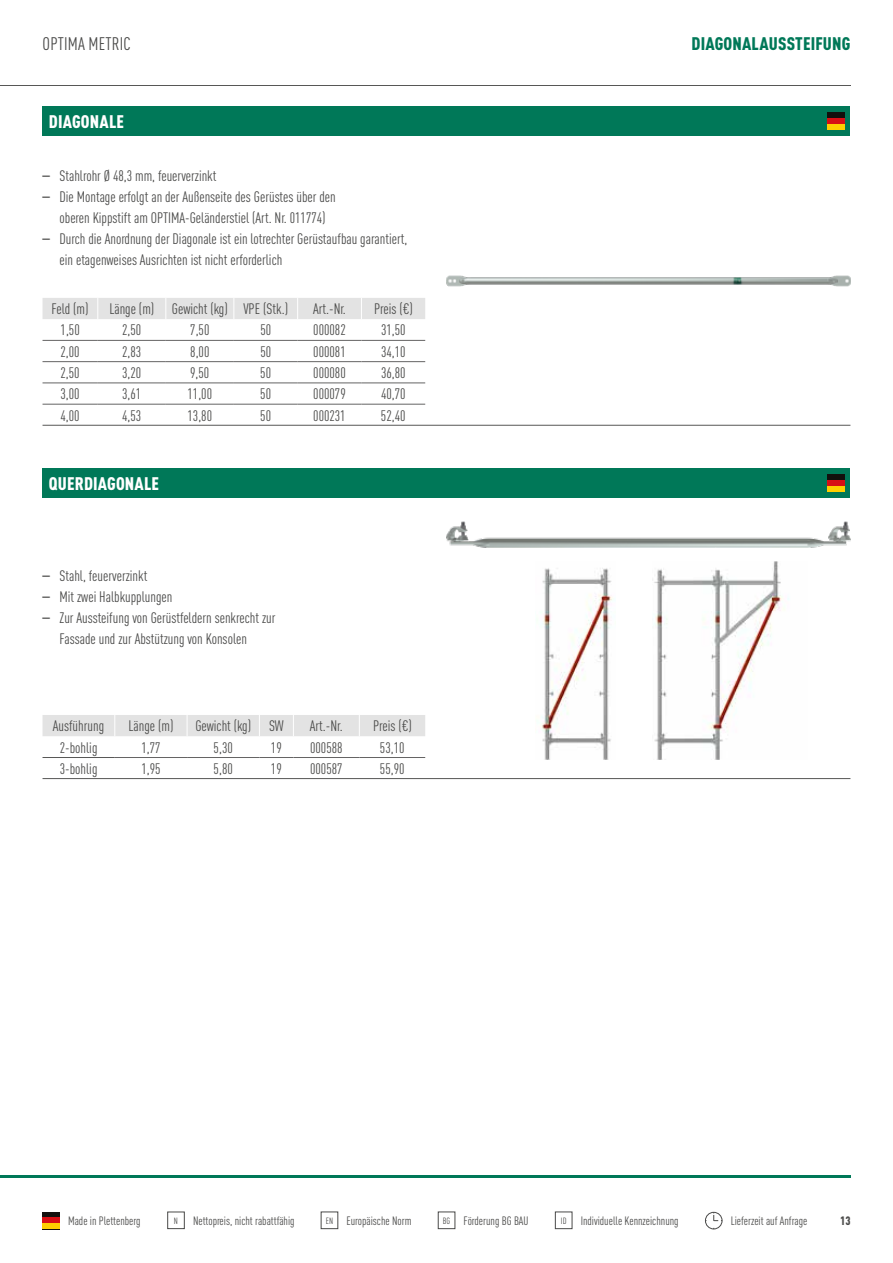
<style>
.page{position:relative;width:893px;height:1263px;background:#fff}
.page>*{position:absolute;margin:0;border:0;box-sizing:border-box;transform-origin:0 0}
.t1{font:900 condensed 18px "DIN Pro";letter-spacing:.01em;color:#fff}
.t2{font:900 condensed 18px "DIN Pro";letter-spacing:.01em;color:#007858}
.t3{font:condensed 18px "DIN Pro";letter-spacing:.01em;color:#4a4a49}
.t4{font:condensed 15px/21px "DIN Pro";color:#4a4a49}
.t5{font:condensed 12px "DIN Pro";color:#4a4a49}
.t6{font:900 condensed 12px "DIN Pro";color:#4a4a49}
.s1{font-family:"Helvetica"}
.s2{font-size:9px}
</style>
<div class="page">
<hr style="left:0;top:1176px;width:850px;height:2px;background:#007858">
<hr style="left:0;top:85px;width:850px;height:1px;background:#575756">
<div style="left:438px;top:1212px;width:17px;height:17px;border:1px solid #4a4a49"></div>
<div style="left:321px;top:1212px;width:17px;height:17px;border:1px solid #4a4a49"></div>
<div style="left:705px;top:1212px;width:17px;height:17px;border:1px solid #4a4a49;border-radius:50%"></div>
<svg style="left:713px;top:1212px;width:9px;height:9px"></svg>
<div style="left:555px;top:1212px;width:17px;height:17px;border:1px solid #4a4a49"></div>
<div style="left:167px;top:1212px;width:17px;height:17px;border:1px solid #4a4a49"></div>
<svg style="left:43px;top:1212px;width:17px;height:6px"></svg>
<div style="left:43px;top:1218px;width:17px;height:11px;background:#d70f15"></div>
<div style="left:43px;top:1223px;width:17px;height:6px;background:#fecf00"></div>
<div style="left:43px;top:106px;width:807px;height:30px;background:#007858"></div>
<hr style="left:43px;top:425px;width:807px;height:1px;background:#575756">
<div style="left:43px;top:298px;width:382px;height:21px;background:#e3e3e3"></div>
<hr style="left:43px;top:340px;width:55px;height:1px;background:#646363">
<hr style="left:98px;top:340px;width:68px;height:1px;background:#646363">
<hr style="left:166px;top:340px;width:68px;height:1px;background:#646363">
<hr style="left:234px;top:340px;width:64px;height:1px;background:#646363">
<hr style="left:298px;top:340px;width:63px;height:1px;background:#646363">
<hr style="left:43px;top:361px;width:55px;height:1px;background:#646363">
<hr style="left:98px;top:361px;width:68px;height:1px;background:#646363">
<hr style="left:166px;top:361px;width:68px;height:1px;background:#646363">
<hr style="left:234px;top:361px;width:64px;height:1px;background:#646363">
<hr style="left:298px;top:361px;width:63px;height:1px;background:#646363">
<hr style="left:361px;top:361px;width:64px;height:1px;background:#646363">
<hr style="left:43px;top:383px;width:55px;height:1px;background:#646363">
<hr style="left:98px;top:383px;width:68px;height:1px;background:#646363">
<hr style="left:166px;top:383px;width:68px;height:1px;background:#646363">
<hr style="left:234px;top:383px;width:64px;height:1px;background:#646363">
<hr style="left:298px;top:383px;width:63px;height:1px;background:#646363">
<hr style="left:361px;top:383px;width:64px;height:1px;background:#646363">
<hr style="left:43px;top:404px;width:55px;height:1px;background:#646363">
<hr style="left:98px;top:404px;width:68px;height:1px;background:#646363">
<hr style="left:166px;top:404px;width:68px;height:1px;background:#646363">
<hr style="left:234px;top:404px;width:64px;height:1px;background:#646363">
<hr style="left:298px;top:404px;width:63px;height:1px;background:#646363">
<hr style="left:361px;top:404px;width:64px;height:1px;background:#646363">
<hr style="left:361px;top:340px;width:64px;height:1px;background:#646363">
<img style="left:446px;top:276px;width:404px;height:10px">
<div style="left:827px;top:113px;width:17px;height:17px;background:#12100d"></div>
<div style="left:827px;top:118px;width:17px;height:12px;background:#d70f15"></div>
<div style="left:827px;top:124px;width:17px;height:6px;background:#fecf00"></div>
<div style="left:43px;top:468px;width:807px;height:30px;background:#007858"></div>
<hr style="left:43px;top:778px;width:807px;height:1px;background:#575756">
<div style="left:43px;top:715px;width:382px;height:21px;background:#e3e3e3"></div>
<hr style="left:43px;top:757px;width:72px;height:1px;background:#575756">
<hr style="left:115px;top:757px;width:72px;height:1px;background:#646363">
<hr style="left:187px;top:757px;width:72px;height:1px;background:#646363">
<hr style="left:259px;top:757px;width:34px;height:1px;background:#646363">
<hr style="left:293px;top:757px;width:66px;height:1px;background:#646363">
<hr style="left:359px;top:757px;width:66px;height:1px;background:#646363">
<img style="left:446px;top:522px;width:404px;height:25px">
<svg style="left:827px;top:475px;width:17px;height:6px"></svg>
<div style="left:827px;top:481px;width:17px;height:11px;background:#d70f15"></div>
<div style="left:827px;top:486px;width:17px;height:6px;background:#fecf00"></div>
<img style="left:541px;top:568px;width:72px;height:192px">
<img style="left:652px;top:561px;width:137px;height:199px">
<p class="t3" style="left:43px;top:31px;width:90px">OPTIMA METRIC</p>
<p class="t2" style="left:691px;top:30px;width:160px">DIAGONALAUSSTEIFUNG</p>
<p class="t1" style="left:49px;top:108px;width:77px">DIAGONALE</p>
<p class="t4" style="left:43px;top:164px;width:175px"><span class="s1">–</span> Stahlrohr Ø 48,3 mm, feuerverzinkt</p>
<p class="t4" style="left:43px;top:185px;width:295px;text-align:center"><span class="s1">–</span> Die Montage erfolgt an der Außenseite des Gerüstes über den oberen Kippstift am OPTIMA-Geländerstiel (Art. Nr. 011774)</p>
<p class="t4" style="left:60px;top:227px;width:349px;text-indent:-17px"><span class="s1">–</span> Durch die Anordnung der Diagonale ist ein lotrechter Gerüstaufbau garantiert, ein etagenweises Ausrichten ist nicht erforderlich</p>
<p class="t4" style="left:51px;top:297px;width:39px">Feld (m)</p>
<p class="t4" style="left:109px;top:297px;width:180px">Länge (m) Gewicht (kg) VPE (Stk.)</p>
<p class="t4" style="left:313px;top:297px;width:34px">Art.-Nr.</p>
<p class="t4" style="left:374px;top:297px;width:40px">Preis (€)</p>
<p class="t4" style="left:61px;top:319px;width:21px">1,50</p>
<p class="t4" style="left:122px;top:319px;width:21px">2,50</p>
<p class="t4" style="left:190px;top:319px;width:21px">7,50</p>
<p class="t4" style="left:260px;top:319px;width:12px">50</p>
<p class="t4" style="left:313px;top:319px;width:34px">000082</p>
<p class="t4" style="left:381px;top:319px;width:26px">31,50</p>
<p class="t4" style="left:61px;top:340px;width:21px">2,00</p>
<p class="t4" style="left:122px;top:340px;width:21px">2,83</p>
<p class="t4" style="left:190px;top:340px;width:21px">8,00</p>
<p class="t4" style="left:260px;top:340px;width:12px">50</p>
<p class="t4" style="left:313px;top:340px;width:34px">000081</p>
<p class="t4" style="left:381px;top:340px;width:26px">34,10</p>
<p class="t4" style="left:61px;top:361px;width:21px">2,50</p>
<p class="t4" style="left:122px;top:361px;width:21px">3,20</p>
<p class="t4" style="left:190px;top:361px;width:21px">9,50</p>
<p class="t4" style="left:260px;top:361px;width:12px">50</p>
<p class="t4" style="left:313px;top:361px;width:34px">000080</p>
<p class="t4" style="left:381px;top:361px;width:26px">36,80</p>
<p class="t4" style="left:61px;top:383px;width:21px">3,00</p>
<p class="t4" style="left:122px;top:383px;width:21px">3,61</p>
<p class="t4" style="left:188px;top:383px;width:26px">11,00</p>
<p class="t4" style="left:260px;top:383px;width:12px">50</p>
<p class="t4" style="left:313px;top:383px;width:34px">000079</p>
<p class="t4" style="left:381px;top:383px;width:26px">40,70</p>
<p class="t4" style="left:61px;top:404px;width:21px">4,00</p>
<p class="t4" style="left:122px;top:404px;width:21px">4,53</p>
<p class="t4" style="left:187px;top:404px;width:26px">13,80</p>
<p class="t4" style="left:260px;top:404px;width:12px">50</p>
<p class="t4" style="left:313px;top:404px;width:34px">000231</p>
<p class="t4" style="left:381px;top:404px;width:26px">52,40</p>
<p class="t1" style="left:49px;top:470px;width:112px">QUERDIAGONALE</p>
<p class="t4" style="left:43px;top:564px;width:106px"><span class="s1">–</span> Stahl, feuerverzinkt</p>
<p class="t4" style="left:43px;top:585px;width:131px"><span class="s1">–</span> Mit zwei Halbkupplungen</p>
<p class="t4" style="left:60px;top:606px;width:217px;text-indent:-17px"><span class="s1">–</span> Zur Aussteifung von Gerüstfeldern senkrecht zur<br>Fassade und zur Abstützung von Konsolen</p>
<p class="t4" style="left:53px;top:715px;width:53px">Ausführung</p>
<p class="t4" style="left:128px;top:715px;width:46px">Länge (m)</p>
<p class="t4" style="left:195px;top:715px;width:90px">Gewicht (kg) SW</p>
<p class="t4" style="left:310px;top:715px;width:34px">Art.-Nr.</p>
<p class="t4" style="left:373px;top:715px;width:40px">Preis (€)</p>
<p class="t4" style="left:60px;top:736px;width:39px">2-bohlig</p>
<p class="t4" style="left:141px;top:736px;width:21px">1,77</p>
<p class="t4" style="left:214px;top:736px;width:21px">5,30</p>
<p class="t4" style="left:271px;top:736px;width:12px">19</p>
<p class="t4" style="left:310px;top:736px;width:34px">000588</p>
<p class="t4" style="left:380px;top:736px;width:26px">53,10</p>
<p class="t4" style="left:60px;top:757px;width:39px">3-bohlig</p>
<p class="t4" style="left:141px;top:757px;width:21px">1,95</p>
<p class="t4" style="left:214px;top:757px;width:21px">5,80</p>
<p class="t4" style="left:271px;top:757px;width:12px">19</p>
<p class="t4" style="left:310px;top:757px;width:34px">000587</p>
<p class="t4" style="left:380px;top:757px;width:26px">55,90</p>
<p class="t5" style="left:68px;top:1213px;width:74px">Made in Plettenberg</p>
<p class="t5" style="left:174px;top:1212px;width:122px"><span class="s2">N</span> Nettopreis, nicht rabattfähig</p>
<p class="t5" style="left:326px;top:1212px;width:87px"><span class="s2">EN</span> Europäische Norm</p>
<p class="t5" style="left:443px;top:1212px;width:87px"><span class="s2">BG</span> Förderung BG BAU</p>
<p class="t5" style="left:561px;top:1212px;width:119px"><span class="s2">ID</span> Individuelle Kennzeichnung</p>
<p class="t5" style="left:731px;top:1213px;width:78px">Lieferzeit auf Anfrage</p>
<p class="t6" style="left:840px;top:1212px;width:12px">13</p>
</div>
